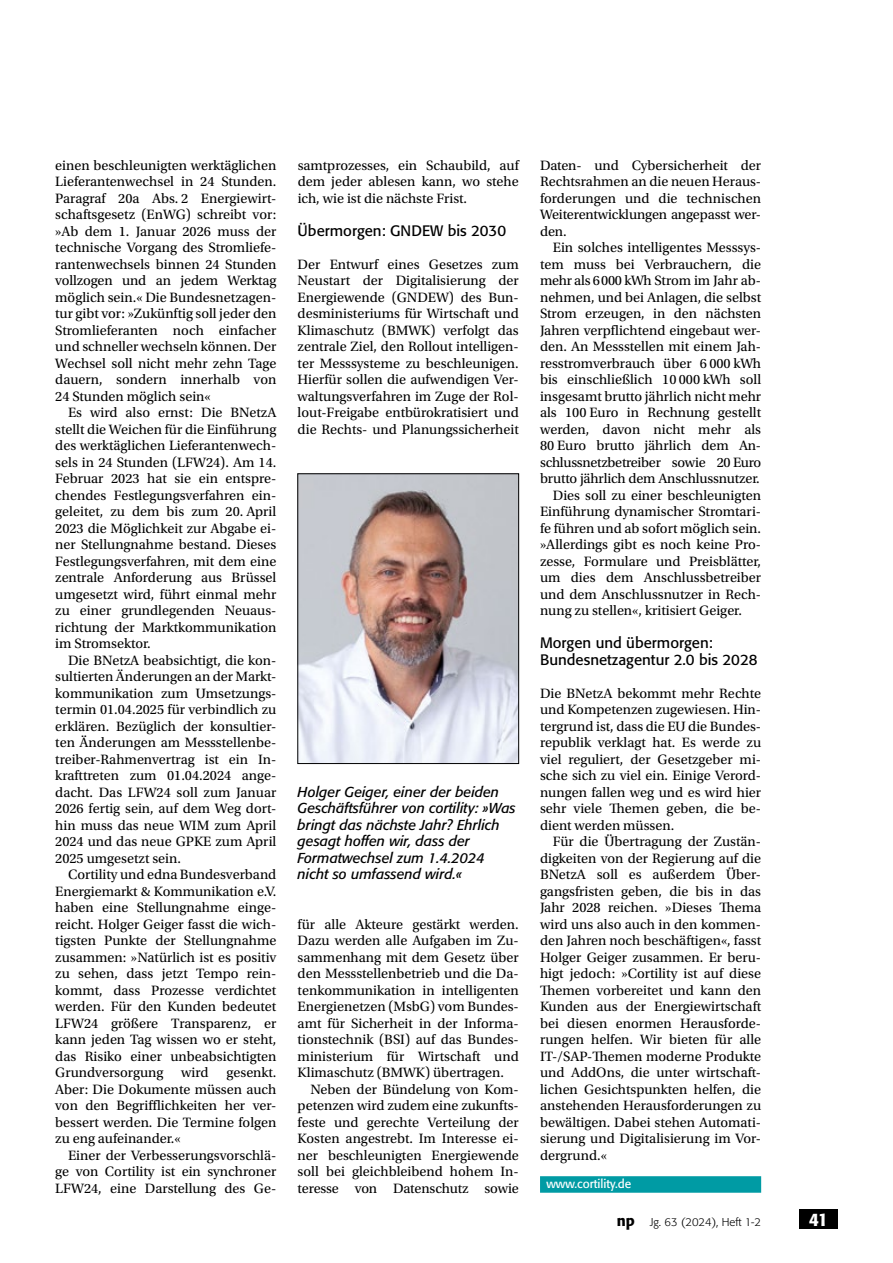
<style>
.page{position:relative;width:893px;height:1263px;background:#fff}
.page>*{position:absolute;margin:0;border:0;box-sizing:border-box;transform-origin:0 0}
.t1{font:500 18px "Formata BQ";color:#fff}
.t2{font:15px/16.5px "Formata BQ";color:#000}
.t3{font:14.25px/16.5px "Utopia Std";color:#000;text-align:justify}
.t4{font:italic 14.25px/16.5px "Formata BQ";color:#000}
.t5{font:14.25px "Utopia Std";letter-spacing:-.02em;color:#000}
.t6{font:12px "Formata BQ";color:#fff}
.t7{font:300 11.25px "Formata BQ";color:#000}
.s1{font-weight:500;font-size:15px}
</style>
<div class="page">
<div style="left:799px;top:1210px;width:39px;height:19px;background:#000"></div>
<div style="left:540px;top:1176px;width:221px;height:17px;background:#009ba4"></div>
<img style="left:300px;top:476px;width:217px;height:286px">
<div style="left:298px;top:474px;width:221px;height:290px;border:1px solid #000"></div>
<p class="t3" style="left:55px;top:157px;width:223px">einen beschleunigten werktäglichen Lieferantenwechsel in 24 Stunden.<br>Paragraf 20a Abs. 2 Energiewirt&shy;schaftsgesetz (EnWG) schreibt vor: »Ab dem 1. Januar 2026 muss der technische Vorgang des Stromliefe&shy;rantenwechsels binnen 24 Stunden vollzogen und an jedem Werktag möglich sein.« Die Bundesnetzagen&shy;tur gibt vor: »Zukünftig soll jeder den Stromlieferanten noch einfacher und schneller wechseln können. Der Wechsel soll nicht mehr zehn Tage dauern, sondern innerhalb von 24 Stunden möglich sein«</p>
<p class="t3" style="left:55px;top:404px;width:223px;text-indent:13px">Es wird also ernst: Die BNetzA stellt die Weichen für die Einführung des werktäglichen Lieferantenwech&shy;sels in 24 Stunden (LFW24). Am 14.<br>Februar 2023 hat sie ein entspre&shy;chendes Festlegungsverfahren ein&shy;geleitet, zu dem bis zum 20. April 2023 die Möglichkeit zur Abgabe ei&shy;ner Stellungnahme bestand. Dieses Festlegungsverfahren, mit dem eine zentrale Anforderung aus Brüssel umgesetzt wird, führt einmal mehr zu einer grundlegenden Neuaus&shy;richtung der Marktkommunikation im Stromsektor.</p>
<p class="t3" style="left:55px;top:652px;width:223px;text-indent:13px">Die BNetzA beabsichtigt, die kon&shy;sultierten Änderungen an der Markt&shy;kommunikation zum Umsetzungs&shy;termin 01.04.2025 für verbindlich zu erklären. Bezüglich der konsultier&shy;ten Änderungen am Messstellenbe&shy;treiber-Rahmenvertrag ist ein In&shy;krafttreten zum 01.04.2024 ange&shy;dacht. Das LFW24 soll zum Januar 2026 fertig sein, auf dem Weg dort&shy;hin muss das neue WIM zum April 2024 und das neue GPKE zum April 2025 umgesetzt sein.</p>
<p class="t3" style="left:55px;top:867px;width:223px;text-indent:13px">Cortility und edna Bundesverband Energiemarkt &amp; Kommunikation e.V. haben eine Stellungnahme einge&shy;reicht. Holger Geiger fasst die wich&shy;tigsten Punkte der Stellungnahme zusammen: »Natürlich ist es positiv zu sehen, dass jetzt Tempo rein&shy;kommt, dass Prozesse verdichtet werden. Für den Kunden bedeutet LFW24 größere Transparenz, er kann jeden Tag wissen wo er steht, das Risiko einer unbeabsichtigten Grundversorgung wird gesenkt.<br>Aber: Die Dokumente müssen auch von den Begrifflichkeiten her ver&shy;bessert werden. Die Termine folgen zu eng aufeinander.«</p>
<p class="t3" style="left:55px;top:1147px;width:223px;text-indent:13px">Einer der Verbesserungsvorschlä&shy;ge von Cortility ist ein synchroner LFW24, eine Darstellung des Ge-</p>
<p class="t3" style="left:298px;top:157px;width:223px">samtprozesses, ein Schaubild, auf dem jeder ablesen kann, wo stehe ich, wie ist die nächste Frist.</p>
<p class="t2" style="left:298px;top:222px;width:210px">Übermorgen: GNDEW bis 2030</p>
<p class="t3" style="left:298px;top:256px;width:223px">Der Entwurf eines Gesetzes zum Neustart der Digitalisierung der Energiewende (GNDEW) des Bun&shy;desministeriums für Wirtschaft und Klimaschutz (BMWK) verfolgt das zentrale Ziel, den Rollout intelligen&shy;ter Messsysteme zu beschleunigen.<br>Hierfür sollen die aufwendigen Ver&shy;waltungsverfahren im Zuge der Rol&shy;lout-Freigabe entbürokratisiert und die Rechts- und Planungssicherheit</p>
<p class="t4" style="left:298px;top:783px;width:220px">Holger Geiger, einer der beiden<br>Geschäftsführer von cortility: »Was bringt das nächste Jahr? Ehrlich gesagt hoffen wir, dass der<br>Formatwechsel zum 1.4.2024 nicht so umfassend wird.«</p>
<p class="t3" style="left:298px;top:916px;width:223px;text-align:left">für alle Akteure gestärkt werden.<br>Dazu werden alle Aufgaben im Zu&shy;sammenhang mit dem Gesetz über den Messstellenbetrieb und die Da&shy;tenkommunikation in intelligenten Energienetzen (MsbG) vom Bundes&shy;amt für Sicherheit in der Informa&shy;tionstechnik (BSI) auf das Bundes&shy;ministerium für Wirtschaft und Klimaschutz (BMWK) übertragen.</p>
<p class="t3" style="left:298px;top:1081px;width:223px;text-align:left;text-indent:13px">Neben der Bündelung von Kom&shy;petenzen wird zudem eine zukunfts&shy;feste und gerechte Verteilung der Kosten angestrebt. Im Interesse ei&shy;ner beschleunigten Energiewende soll bei gleichbleibend hohem In&shy;teresse von Datenschutz sowie</p>
<p class="t3" style="left:540px;top:157px;width:223px">Daten- und Cybersicherheit der Rechtsrahmen an die neuen Heraus&shy;forderungen und die technischen Weiterentwicklungen angepasst wer&shy;den.</p>
<p class="t3" style="left:553px;top:239px;width:210px">Ein solches intelligentes Messsys-</p>
<p class="t3" style="left:540px;top:256px;width:223px">tem muss bei Verbrauchern, die</p>
<p class="t5" style="left:540px;top:273px;width:223px">mehr als 6000 kWh Strom im Jahr ab-</p>
<p class="t3" style="left:540px;top:289px;width:223px">nehmen, und bei Anlagen, die selbst</p>
<p class="t3" style="left:540px;top:305px;width:223px">Strom erzeugen, in den nächsten</p>
<p class="t3" style="left:540px;top:322px;width:223px">Jahren verpflichtend eingebaut wer-</p>
<p class="t3" style="left:540px;top:338px;width:223px">den. An Messstellen mit einem Jah-</p>
<p class="t3" style="left:540px;top:355px;width:223px">resstromverbrauch über 6 000 kWh</p>
<p class="t3" style="left:540px;top:371px;width:223px">bis einschließlich 10 000 kWh soll</p>
<p class="t3" style="left:540px;top:388px;width:223px">insgesamt brutto jährlich nicht mehr</p>
<p class="t3" style="left:540px;top:404px;width:223px">als 100 Euro in Rechnung gestellt</p>
<p class="t3" style="left:540px;top:421px;width:223px">werden, davon nicht mehr als</p>
<p class="t3" style="left:540px;top:437px;width:223px">80 Euro brutto jährlich dem An-</p>
<p class="t5" style="left:540px;top:454px;width:223px">schlussnetzbetreiber sowie 20 Euro</p>
<p class="t3" style="left:540px;top:470px;width:221px">brutto jährlich dem Anschlussnutzer.</p>
<p class="t3" style="left:553px;top:487px;width:210px">Dies soll zu einer beschleunigten</p>
<p class="t3" style="left:540px;top:503px;width:223px">Einführung dynamischer Stromtari-</p>
<p class="t3" style="left:540px;top:520px;width:223px">fe führen und ab sofort möglich sein.</p>
<p class="t3" style="left:540px;top:536px;width:223px">»Allerdings gibt es noch keine Pro-</p>
<p class="t3" style="left:540px;top:553px;width:223px">zesse, Formulare und Preisblätter,</p>
<p class="t3" style="left:540px;top:569px;width:223px">um dies dem Anschlussbetreiber</p>
<p class="t3" style="left:540px;top:586px;width:223px">und dem Anschlussnutzer in Rech-</p>
<p class="t3" style="left:540px;top:603px;width:203px">nung zu stellen«, kritisiert Geiger.</p>
<p class="t2" style="left:540px;top:634px;width:219px">Morgen und übermorgen:<br>Bundesnetzagentur 2.0 bis 2028</p>
<p class="t3" style="left:540px;top:685px;width:223px">Die BNetzA bekommt mehr Rechte und Kompetenzen zugewiesen. Hin&shy;tergrund ist, dass die EU die Bundes&shy;republik verklagt hat. Es werde zu viel reguliert, der Gesetzgeber mi&shy;sche sich zu viel ein. Einige Verord&shy;nungen fallen weg und es wird hier sehr viele Themen geben, die be&shy;dient werden müssen.</p>
<p class="t3" style="left:540px;top:833px;width:223px;text-indent:13px">Für die Übertragung der Zustän&shy;digkeiten von der Regierung auf die BNetzA soll es außerdem Über&shy;gangsfristen geben, die bis in das Jahr 2028 reichen. »Dieses Thema wird uns also auch in den kommen&shy;den Jahren noch beschäftigen«, fasst Holger Geiger zusammen. Er beru&shy;higt jedoch: »Cortility ist auf diese Themen vorbereitet und kann den Kunden aus der Energiewirtschaft bei diesen enormen Herausforde&shy;rungen helfen. Wir bieten für alle IT-/SAP-Themen moderne Produkte und AddOns, die unter wirtschaft&shy;lichen Gesichtspunkten helfen, die anstehenden Herausforderungen zu bewältigen. Dabei stehen Automati&shy;sierung und Digitalisierung im Vor&shy;dergrund.«</p>
<p class="t6" style="left:546px;top:1177px;width:87px">www.cortility.de</p>
<p class="t7" style="left:617px;top:1215px;width:146px"><span class="s1">np</span> Jg. 63 (2024), Heft 1-2</p>
<p class="t1" style="left:809px;top:1208px;width:21px">41</p>
</div>
